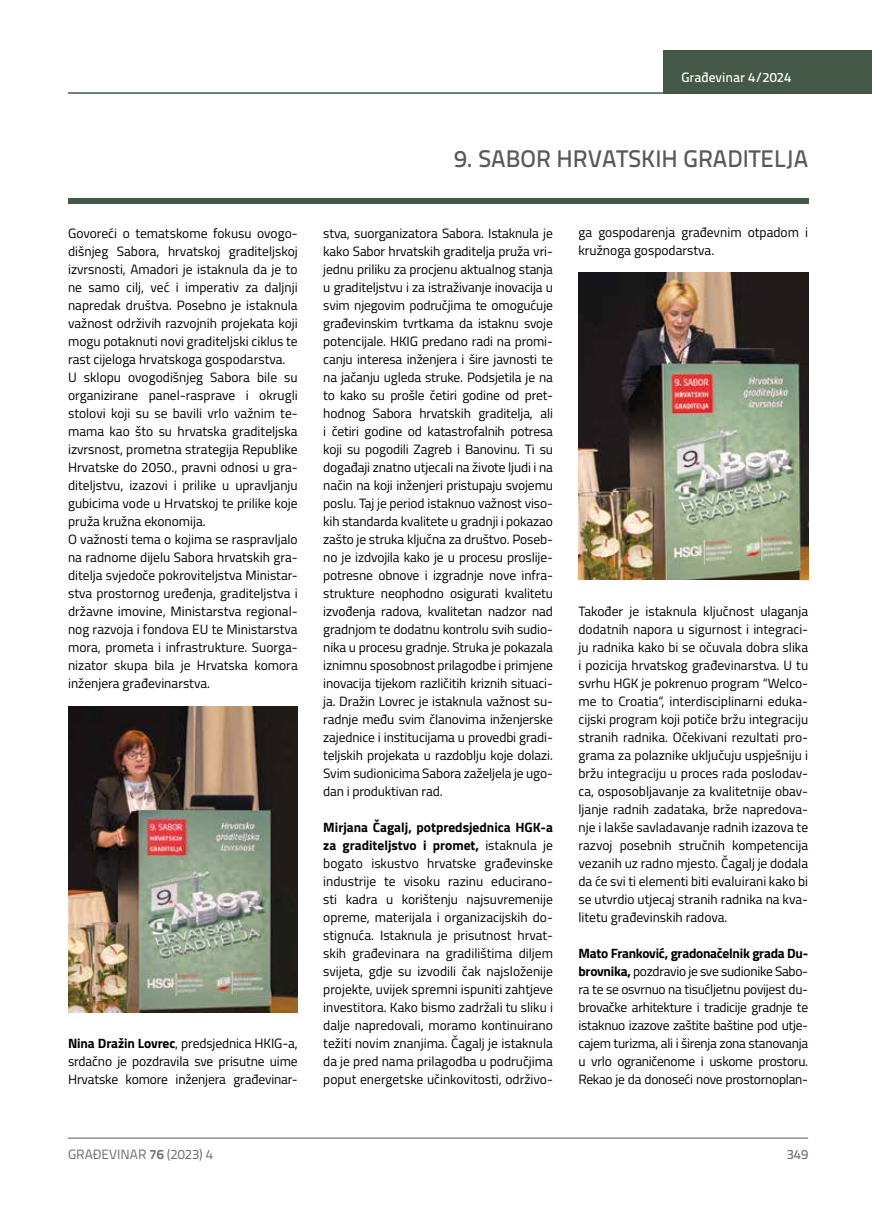
<style>
.page{position:relative;width:872px;height:1212px;background:#fff}
.page>*{position:absolute;margin:0;border:0;box-sizing:border-box;transform-origin:0 0}
.t1{font:500 24px "Titillium Text 22 L";color:#58595b}
.t2{font:13.5px/18px "Titillium";color:#000;text-align:justify}
.t3{font:13.5px "Titillium Text 22 L";color:#6d6e71}
.t4{font:500 13.5px "Titillium Text 22 L";color:#fff}
.t5{font:500 13.5px "Titillium Text 22 L";color:#797a7d}
.s1{font-weight:700}
</style>
<div class="page">
<hr style="left:68px;top:1138px;width:740px;height:1px;background:#58595b">
<div style="left:663px;top:50px;width:209px;height:44px;background:#435846"></div>
<hr style="left:68px;top:92px;width:804px;height:2px;background:#435846">
<div style="left:68px;top:198px;width:740px;height:5px;background:#435846"></div>
<img style="left:68px;top:706px;width:230px;height:306px">
<img style="left:578px;top:272px;width:230px;height:308px">
<p class="t4" style="left:681px;top:67px;width:111px">Građevinar 4/2024</p>
<p class="t2" style="left:68px;top:223px;width:231px;text-align:left">Govoreći o tematskome fokusu ovogo&shy;dišnjeg Sabora, hrvatskoj graditeljskoj izvrsnosti, Amadori je istaknula da je to ne samo cilj, već i imperativ za daljnji napredak društva. Posebno je istaknula važnost održivih razvojnih projekata koji mogu potaknuti novi graditeljski ciklus te rast cijeloga hrvatskoga gospodarstva.<br>U sklopu ovogodišnjeg Sabora bile su organizirane panel-rasprave i okrugli stolovi koji su se bavili vrlo važnim te&shy;mama kao što su hrvatska graditeljska izvrsnost, prometna strategija Republike Hrvatske do 2050., pravni odnosi u gra&shy;diteljstvu, izazovi i prilike u upravljanju gubicima vode u Hrvatskoj te prilike koje pruža kružna ekonomija.<br>O važnosti tema o kojima se raspravljalo na radnome dijelu Sabora hrvatskih gra&shy;ditelja svjedoče pokroviteljstva Ministar&shy;stva prostornog uređenja, graditeljstva i državne imovine, Ministarstva regional&shy;nog razvoja i fondova EU te Ministarstva mora, prometa i infrastrukture. Suorga&shy;nizator skupa bila je Hrvatska komora inženjera građevinarstva.</p>
<p class="t2" style="left:68px;top:1034px;width:231px"><span class="s1">Nina Dražin Lovrec</span>, predsjednica HKIG-a, srdačno je pozdravila sve prisutne uime Hrvatske komore inženjera građevinar-</p>
<h1 class="t1" style="left:454px;top:140px;width:356px">9. SABOR HRVATSKIH GRADITELJA</h1>
<p class="t2" style="left:323px;top:223px;width:231px">stva, suorganizatora Sabora. Istaknula je kako Sabor hrvatskih graditelja pruža vri&shy;jednu priliku za procjenu aktualnog stanja u graditeljstvu i za istraživanje inovacija u svim njegovim područjima te omogućuje građevinskim tvrtkama da istaknu svoje potencijale. HKIG predano radi na promi&shy;canju interesa inženjera i šire javnosti te na jačanju ugleda struke. Podsjetila je na to kako su prošle četiri godine od pret&shy;hodnog Sabora hrvatskih graditelja, ali i četiri godine od katastrofalnih potresa koji su pogodili Zagreb i Banovinu. Ti su događaji znatno utjecali na živote ljudi i na način na koji inženjeri pristupaju svojemu poslu. Taj je period istaknuo važnost viso&shy;kih standarda kvalitete u gradnji i pokazao zašto je struka ključna za društvo. Poseb&shy;no je izdvojila kako je u procesu proslije&shy;potresne obnove i izgradnje nove infra&shy;strukture neophodno osigurati kvalitetu izvođenja radova, kvalitetan nadzor nad gradnjom te dodatnu kontrolu svih sudio&shy;nika u procesu gradnje. Struka je pokazala iznimnu sposobnost prilagodbe i primjene inovacija tijekom različitih kriznih situaci&shy;ja. Dražin Lovrec je istaknula važnost su&shy;radnje među svim članovima inženjerske zajednice i institucijama u provedbi gradi&shy;teljskih projekata u razdoblju koje dolazi.<br>Svim sudionicima Sabora zaželjela je ugo&shy;dan i produktivan rad.</p>
<p class="t2" style="left:323px;top:817px;width:231px"><span class="s1">Mirjana Čagalj, potpredsjednica HGK-a za graditeljstvo i promet,</span> istaknula je bogato iskustvo hrvatske građevinske industrije te visoku razinu educirano&shy;sti kadra u korištenju najsuvremenije opreme, materijala i organizacijskih do&shy;stignuća. Istaknula je prisutnost hrvat&shy;skih građevinara na gradilištima diljem svijeta, gdje su izvodili čak najsloženije projekte, uvijek spremni ispuniti zahtjeve investitora. Kako bismo zadržali tu sliku i dalje napredovali, moramo kontinuirano težiti novim znanjima. Čagalj je istaknula da je pred nama prilagodba u područjima poput energetske učinkovitosti, održivo-</p>
<p class="t2" style="left:578px;top:223px;width:231px">ga gospodarenja građevnim otpadom i kružnoga gospodarstva.</p>
<p class="t2" style="left:578px;top:601px;width:231px">Također je istaknula ključnost ulaganja dodatnih napora u sigurnost i integraci&shy;ju radnika kako bi se očuvala dobra slika i pozicija hrvatskog građevinarstva. U tu svrhu HGK je pokrenuo program “Welco&shy;me to Croatia“, interdisciplinarni eduka&shy;cijski program koji potiče bržu integraciju stranih radnika. Očekivani rezultati pro&shy;grama za polaznike uključuju uspješniju i bržu integraciju u proces rada poslodav&shy;ca, osposobljavanje za kvalitetnije obav&shy;ljanje radnih zadataka, brže napredova&shy;nje i lakše savladavanje radnih izazova te razvoj posebnih stručnih kompetencija vezanih uz radno mjesto. Čagalj je dodala da će svi ti elementi biti evaluirani kako bi se utvrdio utjecaj stranih radnika na kva&shy;litetu građevinskih radova.</p>
<p class="t2" style="left:578px;top:943px;width:231px"><span class="s1">Mato Franković, gradonačelnik grada Du&shy;brovnika,</span> pozdravio je sve sudionike Sabo&shy;ra te se osvrnuo na tisućljetnu povijest du&shy;brovačke arhitekture i tradicije gradnje te istaknuo izazove zaštite baštine pod utje&shy;cajem turizma, ali i širenja zona stanovanja u vrlo ograničenome i uskome prostoru.<br>Rekao je da donoseći nove prostornoplan-</p>
<p class="t3" style="left:68px;top:1144px;width:146px">GRAĐEVINAR <span class="s1">76</span> (2023) 4</p>
<p class="t5" style="left:786px;top:1144px;width:23px">349</p>
</div>
